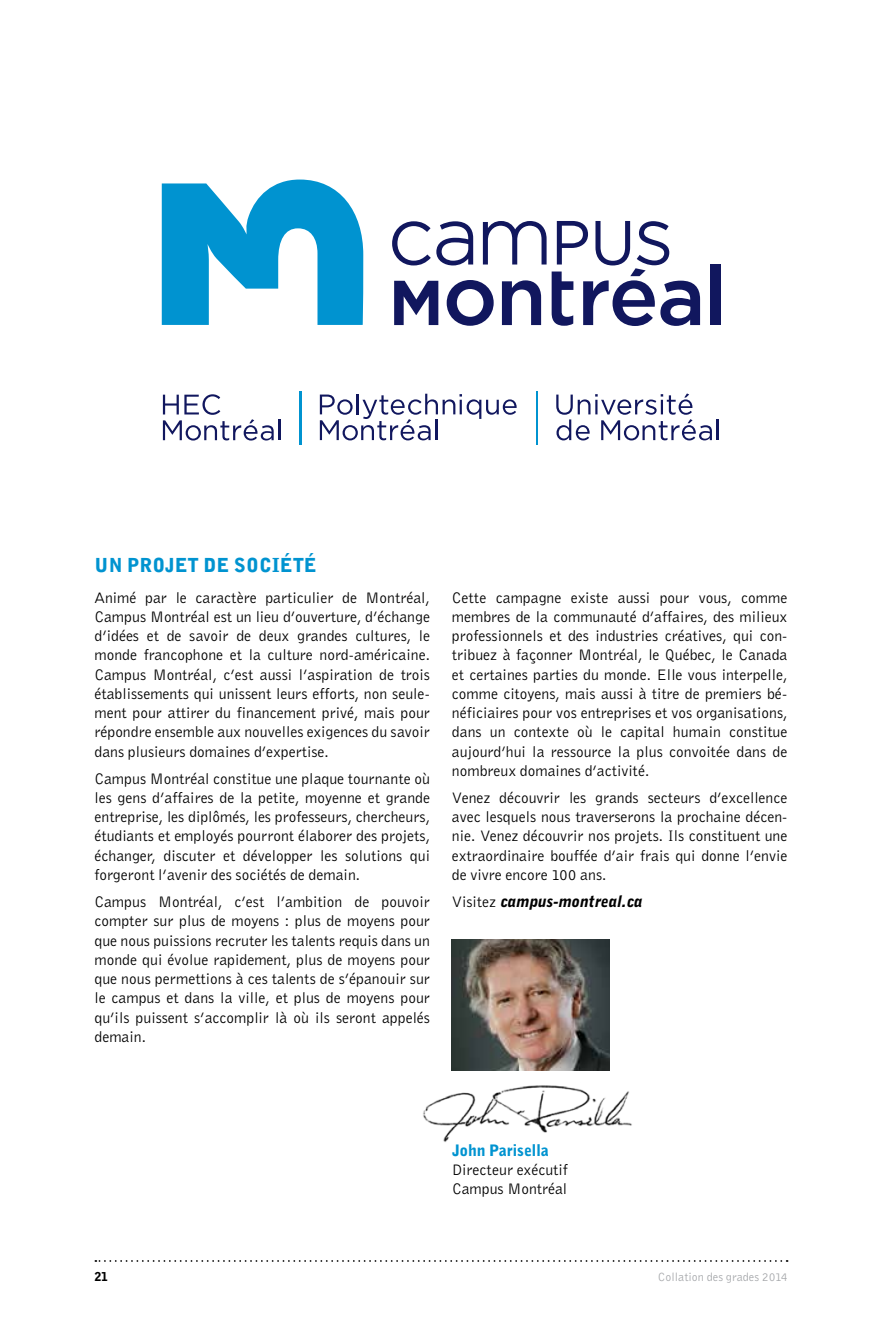
<style>
.page{position:relative;width:882px;height:1323px;background:#fff}
.page>*{position:absolute;margin:0;border:0;box-sizing:border-box;transform-origin:0 0}
.t1{font:900 19.25px "Bell Gothic";letter-spacing:.01em;color:#0093d0}
.t2{font:15.75px/19.2px "Bell Gothic";color:#000;text-align:justify}
.t3{font:italic 900 15.75px "Bell Gothic";color:#000}
.t4{font:900 15.75px "Bell Gothic";color:#0093d0}
.t5{font:12.25px "Bell Gothic";color:#a7a9ac}
.t6{font:900 12.25px "Bell Gothic";color:#000}
.s1{font-weight:400;font-style:normal}
</style>
<div class="page">
<svg style="left:95px;top:1260px;width:686px;height:2px"></svg>
<hr style="left:299px;top:391px;width:2px;height:53px;background:#0093d0">
<hr style="left:536px;top:391px;width:2px;height:53px;background:#0093d0">
<svg style="left:162px;top:180px;width:201px;height:145px"></svg>
<svg style="left:163px;top:394px;width:111px;height:47px"></svg>
<hr style="left:278px;top:420px;width:3px;height:20px;background:#11175e">
<svg style="left:320px;top:394px;width:197px;height:46px"></svg>
<hr style="left:435px;top:419px;width:3px;height:21px;background:#11175e">
<svg style="left:556px;top:393px;width:156px;height:47px"></svg>
<hr style="left:717px;top:419px;width:2px;height:21px;background:#11175e">
<div style="left:710px;top:265px;width:10px;height:60px;background:#11175e"></div>
<svg style="left:392px;top:221px;width:308px;height:105px"></svg>
<img style="left:452px;top:939px;width:157px;height:131px">
<img style="left:423px;top:1085px;width:209px;height:57px">
<p class="t1" style="left:95px;top:553px;width:224px">U N PROJET DE SOCIÉTÉ</p>
<p class="t2" style="left:94px;top:587px;width:337px">Animé par le caractère particulier de Montréal, Campus Montréal est un lieu d’ouverture, d’échange d’idées et de savoir de deux grandes cultures, le monde francophone et la culture nord-américaine.<br>Campus Montréal, c’est aussi l’aspiration de trois établissements qui unissent leurs efforts, non seule&shy;ment pour attirer du financement privé, mais pour répondre ensemble aux nouvelles exigences du savoir dans plusieurs domaines d’expertise.</p>
<p class="t2" style="left:94px;top:769px;width:337px">Campus Montréal constitue une plaque tournante où les gens d’affaires de la petite, moyenne et grande entreprise, les diplômés, les professeurs, chercheurs, étudiants et employés pourront élaborer des projets, échanger, discuter et développer les solutions qui forgeront l’avenir des sociétés de demain.</p>
<p class="t2" style="left:94px;top:892px;width:337px">Campus Montréal, c’est l’ambition de pouvoir compter sur plus de moyens : plus de moyens pour que nous puissions recruter les talents requis dans un monde qui évolue rapidement, plus de moyens pour que nous permettions à ces talents de s’épanouir sur le campus et dans la ville, et plus de moyens pour qu’ils puissent s’accomplir là où ils seront appelés demain.</p>
<p class="t2" style="left:452px;top:587px;width:337px">Cette campagne existe aussi pour vous, comme membres de la communauté d’affaires, des milieux professionnels et des industries créatives, qui con&shy;tribuez à façonner Montréal, le Québec, le Canada et certaines parties du monde. Elle vous interpelle, comme citoyens, mais aussi à titre de premiers bé&shy;néficiaires pour vos entreprises et vos organisations, dans un contexte où le capital humain constitue aujourd’hui la ressource la plus convoitée dans de nombreux domaines d’activité.</p>
<p class="t2" style="left:452px;top:788px;width:337px">Venez découvrir les grands secteurs d’excellence avec lesquels nous traverserons la prochaine décen&shy;nie. Venez découvrir nos projets. Ils constituent une extraordinaire bouffée d’air frais qui donne l’envie de vivre encore 100 ans.</p>
<p class="t3" style="left:452px;top:891px;width:192px"><span class="s1">Visitez</span> campus-montreal.ca</p>
<p class="t4" style="left:452px;top:1140px;width:98px">JOHN PARISELLA</p>
<p class="t2" style="left:452px;top:1160px;width:117px">Directeur exécutif<br>Campus Montréal</p>
<p class="t6" style="left:94px;top:1269px;width:15px">21</p>
<p class="t5" style="left:658px;top:1269px;width:131px">Collation des grades 2014</p>
</div>
